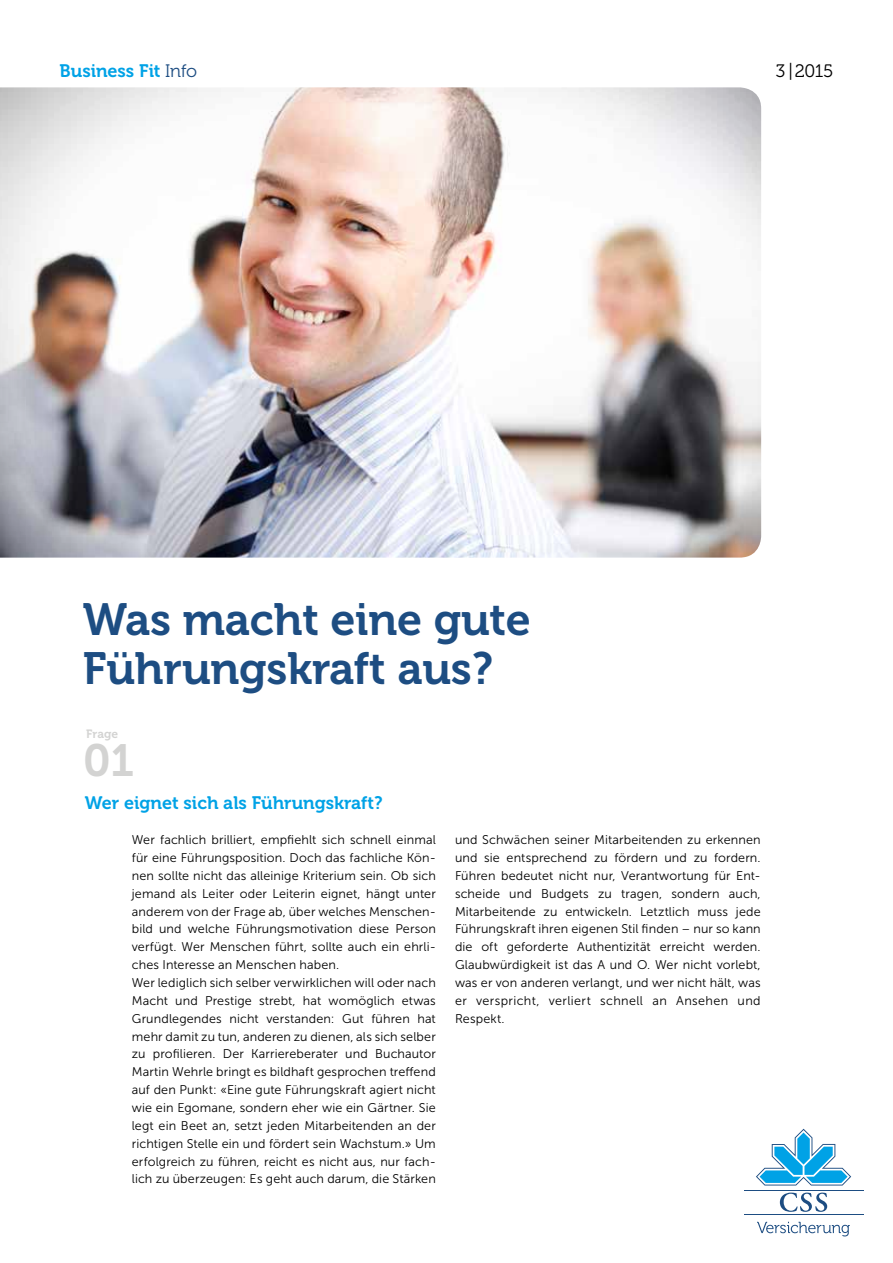
<style>
.page{position:relative;width:893px;height:1263px;background:#fff}
.page>*{position:absolute;margin:0;border:0;box-sizing:border-box;transform-origin:0 0}
.t1{font:45px/48px "Museo 700";letter-spacing:-.005em;color:#1d4d82}
.t2{font:45px "Museo Sans 700";color:#d3d3d2}
.t3{font:18px "Museo 700";color:#00a2e6}
.t4{font:18px "Museo 300";color:#000}
.t5{font:12.6px/17.9px "Museo Sans 300";letter-spacing:.01em;color:#000}
.t6{font:12px "Museo 700";letter-spacing:.01em;color:#d3d3d2}
.s1{font-family:"Museo 300";color:#1d4d82}
</style>
<div class="page">
<svg style="left:757px;top:1222px;width:93px;height:14px"></svg>
<hr style="left:744px;top:1214px;width:119px;height:1px;background:#1d4d82">
<hr style="left:744px;top:1190px;width:119px;height:1px;background:#1d4d82">
<svg style="left:756px;top:1129px;width:95px;height:56px"></svg>
<svg style="left:780px;top:1192px;width:47px;height:20px"></svg>
<img style="left:0;top:87px;width:761px;height:471px">
<h2 class="t3" style="left:60px;top:60px;width:139px">Business Fit <span class="s1">Info</span></h2>
<h2 class="t4" style="left:776px;top:61px;width:59px">3 |2015</h2>
<h1 class="t1" style="left:83px;top:596px;width:449px">Was macht eine gute<br>Führungskraft aus?</h1>
<p class="t6" style="left:86px;top:727px;width:34px">Frage</p>
<h1 class="t2" style="left:83px;top:735px;width:52px">01</h1>
<h2 class="t3" style="left:85px;top:792px;width:299px">Wer eignet sich als Führungskraft?</h2>
<p class="t5" style="left:132px;top:831px;width:306px">Wer fachlich brilliert, empfiehlt sich schnell einmal für eine Führungsposition. Doch das fachliche Kön&shy;nen sollte nicht das alleinige Kriterium sein. Ob sich jemand als Leiter oder Leiterin eignet, hängt unter anderem von der Frage ab, über welches Menschen&shy;bild und welche Führungsmotivation diese Person verfügt. Wer Menschen führt, sollte auch ein ehrli&shy;ches Interesse an Menschen haben.<br>Wer lediglich sich selber verwirklichen will oder nach Macht und Prestige strebt, hat womöglich etwas Grundlegendes nicht verstanden: Gut führen hat mehr damit zu tun, anderen zu dienen, als sich selber zu profilieren. Der Karriereberater und Buchautor Martin Wehrle bringt es bildhaft gesprochen treffend auf den Punkt: «Eine gute Führungskraft agiert nicht wie ein Egomane, sondern eher wie ein Gärtner. Sie legt ein Beet an, setzt jeden Mitarbeitenden an der richtigen Stelle ein und fördert sein Wachstum.» Um erfolgreich zu führen, reicht es nicht aus, nur fach&shy;lich zu überzeugen: Es geht auch darum, die Stärken</p>
<p class="t5" style="left:455px;top:831px;width:307px;text-align:justify">und Schwächen seiner Mitarbeitenden zu erkennen und sie entsprechend zu fördern und zu fordern.<br>Führen bedeutet nicht nur, Verantwortung für Ent&shy;scheide und Budgets zu tragen, sondern auch, Mitarbeitende zu entwickeln. Letztlich muss jede Führungskraft ihren eigenen Stil finden – nur so kann die oft geforderte Authentizität erreicht werden.<br>Glaubwürdigkeit ist das A und O. Wer nicht vorlebt, was er von anderen verlangt, und wer nicht hält, was er verspricht, verliert schnell an Ansehen und Respekt.</p>
</div>
